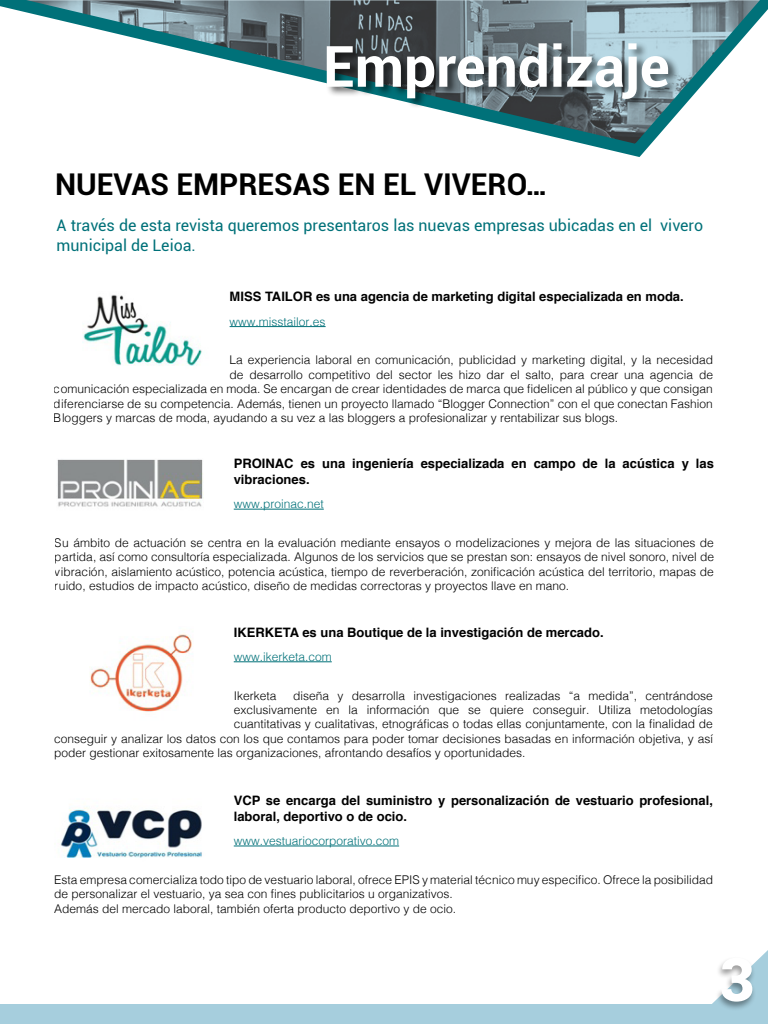
<style>
.page{position:relative;width:768px;height:1024px;background:#fff}
.page>*{position:absolute;margin:0;border:0;box-sizing:border-box;transform-origin:0 0}
.t1{font:900 60px "Roboto";color:#fff}
.t2{font:700 57px "Roboto";color:#fff}
.t3{font:700 30px "Roboto";color:#000}
.t4{font:16px/19.2px "Roboto";color:#007179}
.t5{font:700 13px/15.6px "Helvetica";color:#000}
.t6{font:300 12px/14.4px "Helvetica";color:#000}
.t7{font:300 12px "Helvetica";color:#007179}
</style>
<div class="page">
<div style="left:0;top:1004px;width:768px;height:20px;background:#a6cedd"></div>
<svg style="left:712px;top:950px;width:56px;height:54px"></svg>
<div style="left:715px;top:956px;width:42px;height:55px;background:#000;opacity:.4"></div>
<svg style="left:0;top:0;width:768px;height:157px"></svg>
<div style="left:325px;top:41px;width:354px;height:68px;background:#000;opacity:.6"></div>
<hr style="left:230px;top:326px;width:96px;height:1px;background:#007179">
<hr style="left:234px;top:662px;width:98px;height:1px;background:#007179">
<hr style="left:234px;top:846px;width:165px;height:1px;background:#007179">
<hr style="left:234px;top:509px;width:90px;height:1px;background:#007179">
<img style="left:90px;top:633px;width:102px;height:79px">
<img style="left:82px;top:295px;width:120px;height:71px">
<img style="left:57px;top:459px;width:146px;height:48px">
<img style="left:60px;top:807px;width:142px;height:51px">
<h2 class="t2" style="left:323px;top:26px;width:348px">Emprendizaje</h2>
<h3 class="t3" style="left:55px;top:163px;width:494px">NUEVAS EMPRESAS EN EL VIVERO…</h3>
<h3 class="t4" style="left:57px;top:215px;width:648px">A través de esta revista queremos presentaros las nuevas empresas ubicadas en el vivero municipal de Leioa.</h3>
<p class="t5" style="left:230px;top:289px;width:456px">MISS TAILOR es una agencia de marketing digital especializada en moda.</p>
<p class="t7" style="left:230px;top:311px;width:97px">www.misstailor.es</p>
<p class="t6" style="left:230px;top:352px;width:485px">La experiencia laboral en comunicación, publicidad y marketing digital, y la necesidad</p>
<p class="t6" style="left:230px;top:367px;width:485px">de desarrollo competitivo del sector les hizo dar el salto, para crear una agencia de</p>
<p class="t6" style="left:54px;top:381px;width:661px">comunicación especializada en moda. Se encargan de crear identidades de marca que fidelicen al público y que consigan</p>
<p class="t6" style="left:54px;top:395px;width:661px">diferenciarse de su competencia. Además, tienen un proyecto llamado “Blogger Connection” con el que conectan Fashion</p>
<p class="t6" style="left:54px;top:410px;width:566px">Bloggers y marcas de moda, ayudando a su vez a las bloggers a profesionalizar y rentabilizar sus blogs.</p>
<p class="t5" style="left:234px;top:456px;width:482px">PROINAC es una ingeniería especializada en campo de la acústica y las vibraciones.</p>
<p class="t7" style="left:234px;top:494px;width:92px">www.proinac.net</p>
<p class="t6" style="left:55px;top:535px;width:661px;text-align:justify">Su ámbito de actuación se centra en la evaluación mediante ensayos o modelizaciones y mejora de las situaciones de partida, así como consultoría especializada. Algunos de los servicios que se prestan son: ensayos de nivel sonoro, nivel de vibración, aislamiento acústico, potencia acústica, tiempo de reverberación, zonificación acústica del territorio, mapas de ruido, estudios de impacto acústico, diseño de medidas correctoras y proyectos llave en mano.</p>
<p class="t5" style="left:234px;top:624px;width:371px">IKERKETA es una Boutique de la investigación de mercado.</p>
<p class="t7" style="left:234px;top:646px;width:100px">www.ikerketa.com</p>
<p class="t6" style="left:234px;top:687px;width:44px">Ikerketa</p>
<p class="t6" style="left:293px;top:687px;width:421px">diseña y desarrolla investigaciones realizadas “a medida”, centrándose</p>
<p class="t6" style="left:234px;top:702px;width:481px">exclusivamente en la información que se quiere conseguir. Utiliza metodologías</p>
<p class="t6" style="left:234px;top:716px;width:481px">cuantitativas y cualitativas, etnográficas o todas ellas conjuntamente, con la finalidad de</p>
<p class="t6" style="left:54px;top:731px;width:661px">conseguir y analizar los datos con los que contamos para poder tomar decisiones basadas en información objetiva, y así</p>
<p class="t6" style="left:54px;top:745px;width:473px">poder gestionar exitosamente las organizaciones, afrontando desafíos y oportunidades.</p>
<p class="t5" style="left:234px;top:793px;width:481px">VCP se encarga del suministro y personalización de vestuario profesional, laboral, deportivo o de ocio.</p>
<p class="t7" style="left:234px;top:831px;width:167px">www.vestuariocorporativo.com</p>
<p class="t6" style="left:54px;top:872px;width:661px">Esta empresa comercializa todo tipo de vestuario laboral, ofrece EPIS y material técnico muy especifico. Ofrece la posibilidad de personalizar el vestuario, ya sea con fines publicitarios u organizativos.<br>Además del mercado laboral, también oferta producto deportivo y de ocio.</p>
<h1 class="t1" style="left:719px;top:937px;width:36px">3</h1>
</div>
